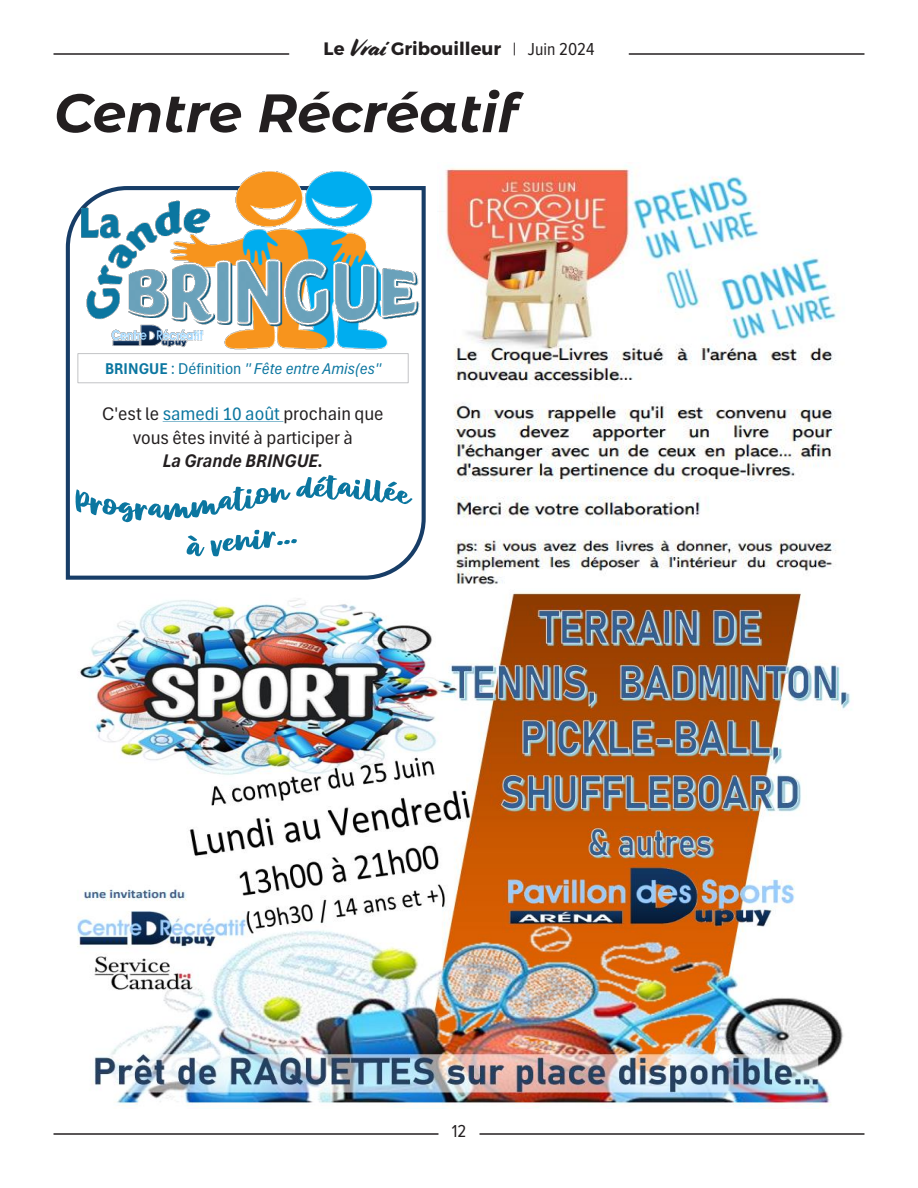
<style>
.page{position:relative;width:918px;height:1188px;background:#fff}
.page>*{position:absolute;margin:0;border:0;box-sizing:border-box;transform-origin:0 0}
.t1{font:italic 700 54px "Montserrat Alternates";color:#231f20}
.t2{font:19.2px/23.2px "Aptos Narrow";color:#231f20;text-align:center}
.t3{font:700 18px "Montserrat";color:#231f20}
.t4{font:18px "Proxima Nova Cond";color:#231f20}
.t5{font:italic 16.35px "Aptos Narrow";color:#0b76a0}
.s1{font-family:"Cortado";font-weight:400;font-size:24px}
.s2{font-family:"Proxima Nova Cond";font-weight:400}
.s3{font-weight:700;font-style:normal}
.s4{font-style:normal}
.s5{color:#0b76a0}
.s6{font-weight:700;font-style:italic}
</style>
<div class="page">
<hr style="left:54px;top:1133px;width:384px;height:2px;background:#231f20">
<hr style="left:54px;top:53px;width:235px;height:2px;background:#231f20">
<hr style="left:480px;top:1133px;width:384px;height:2px;background:#231f20">
<hr style="left:629px;top:53px;width:235px;height:2px;background:#231f20">
<svg style="left:65px;top:243px;width:361px;height:337px"></svg>
<img style="left:66px;top:171px;width:360px;height:183px">
<svg style="left:163px;top:421px;width:120px;height:1px"></svg>
<div style="left:77px;top:353px;width:332px;height:30px;border:1px solid #c4c5c7"></div>
<svg style="left:76px;top:475px;width:337px;height:47px"></svg>
<svg style="left:187px;top:530px;width:110px;height:26px"></svg>
<img style="left:77px;top:592px;width:775px;height:517px">
<img style="left:440px;top:165px;width:397px;height:420px">
<p class="t3" style="left:324px;top:37px;width:272px">Le <span class="s1">Vrai</span> Gribouilleur <span class="s2">| Juin 2024</span></p>
<p class="t1" style="left:54px;top:74px;width:465px">Centre Récréatif</p>
<p class="t5" style="left:105px;top:357px;width:277px"><span class="s3">BRINGUE</span> <span class="s4">: Définition</span> '' Fête entre Amis(es''</p>
<p class="t2" style="left:102px;top:402px;width:283px">C'est le <span class="s5">samedi 10 août</span> prochain que vous êtes invité à participer à<br><span class="s6">La Grande BRINGUE.</span></p>
<p class="t4" style="left:452px;top:1118px;width:16px">12</p>
</div>
